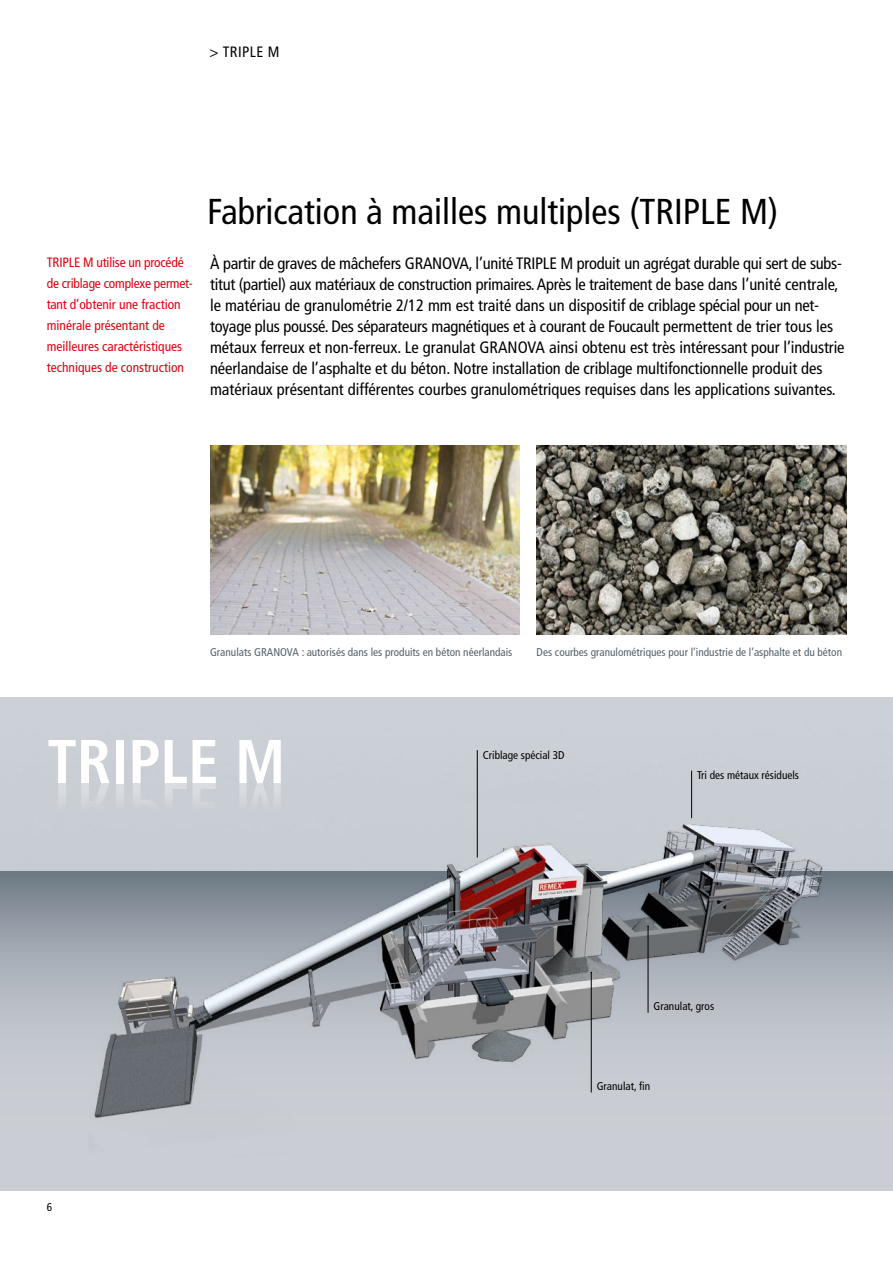
<style>
.page{position:relative;width:893px;height:1263px;background:#fff}
.page>*{position:absolute;margin:0;border:0;box-sizing:border-box;transform-origin:0 0}
.t1{font:700 condensed 61.8px "Frutiger LT Pro";color:#fff}
.t2{font:condensed 36px "Frutiger LT Pro";color:#000}
.t3{font:condensed 16.5px/21px "Frutiger LT Pro";letter-spacing:-.005em;color:#000}
.t4{font:condensed 15px "Frutiger LT Pro";letter-spacing:.03em;color:#000}
.t5{font:condensed 13.5px/21px "Frutiger LT Pro";color:#e3000f}
.t6{font:condensed 11.25px "Frutiger LT Pro";color:#52606b}
.t7{font:condensed 11.25px "Frutiger LT Pro";color:#000}
</style>
<div class="page">
<img style="left:537px;top:446px;width:309px;height:189px">
<img style="left:210px;top:446px;width:310px;height:189px">
<svg style="left:0;top:871px;width:893px;height:320px"></svg>
<div style="left:84px;top:773px;width:743px;height:17px;background:#c9ced4"></div>
<img style="left:84px;top:790px;width:743px;height:380px">
<hr style="left:691px;top:771px;width:1px;height:47px;background:#000">
<hr style="left:477px;top:750px;width:1px;height:107px;background:#000">
<hr style="left:591px;top:972px;width:1px;height:120px;background:#000">
<hr style="left:648px;top:926px;width:1px;height:87px;background:#000">
<p class="t4" style="left:209px;top:43px;width:72px">&gt; TRIPLE M</p>
<p class="t5" style="left:47px;top:252px;width:148px">TRIPLE M utilise un procédé de criblage complexe permet&shy;tant d’obtenir une fraction minérale présentant de meilleures caractéristiques techniques de construction</p>
<h2 class="t2" style="left:207px;top:191px;width:572px">Fabrication à mailles multiples (TRIPLE M)</h2>
<p class="t3" style="left:210px;top:253px;width:636px">À partir de graves de mâchefers GRANOVA, l’unité TRIPLE M produit un agrégat durable qui sert de subs&shy;titut (partiel) aux matériaux de construction primaires. Après le traitement de base dans l’unité centrale, le matériau de granulométrie 2/12 mm est traité dans un dispositif de criblage spécial pour un net&shy;toyage plus poussé. Des séparateurs magnétiques et à courant de Foucault permettent de trier tous les métaux ferreux et non-ferreux. Le granulat GRANOVA ainsi obtenu est très intéressant pour l’industrie néerlandaise de l’asphalte et du béton. Notre installation de criblage multifonctionnelle produit des matériaux présentant différentes courbes granulométriques requises dans les applications suivantes.</p>
<p class="t6" style="left:210px;top:645px;width:304px">Granulats GRANOVA : autorisés dans les produits en béton néerlandais</p>
<p class="t6" style="left:537px;top:646px;width:307px">Des courbes granulométriques pour l’industrie de l’asphalte et du béton</p>
<h1 class="t1" style="left:47px;top:725px;width:240px">TRIPLE M</h1>
<p class="t7" style="left:47px;top:1200px;width:7px">6</p>
<p class="t7" style="left:483px;top:748px;width:83px">Criblage spécial 3D</p>
<p class="t7" style="left:697px;top:769px;width:104px">Tri des métaux résiduels</p>
<p class="t7" style="left:654px;top:999px;width:62px">Granulat, gros</p>
<p class="t7" style="left:597px;top:1079px;width:55px">Granulat, fin</p>
</div>
